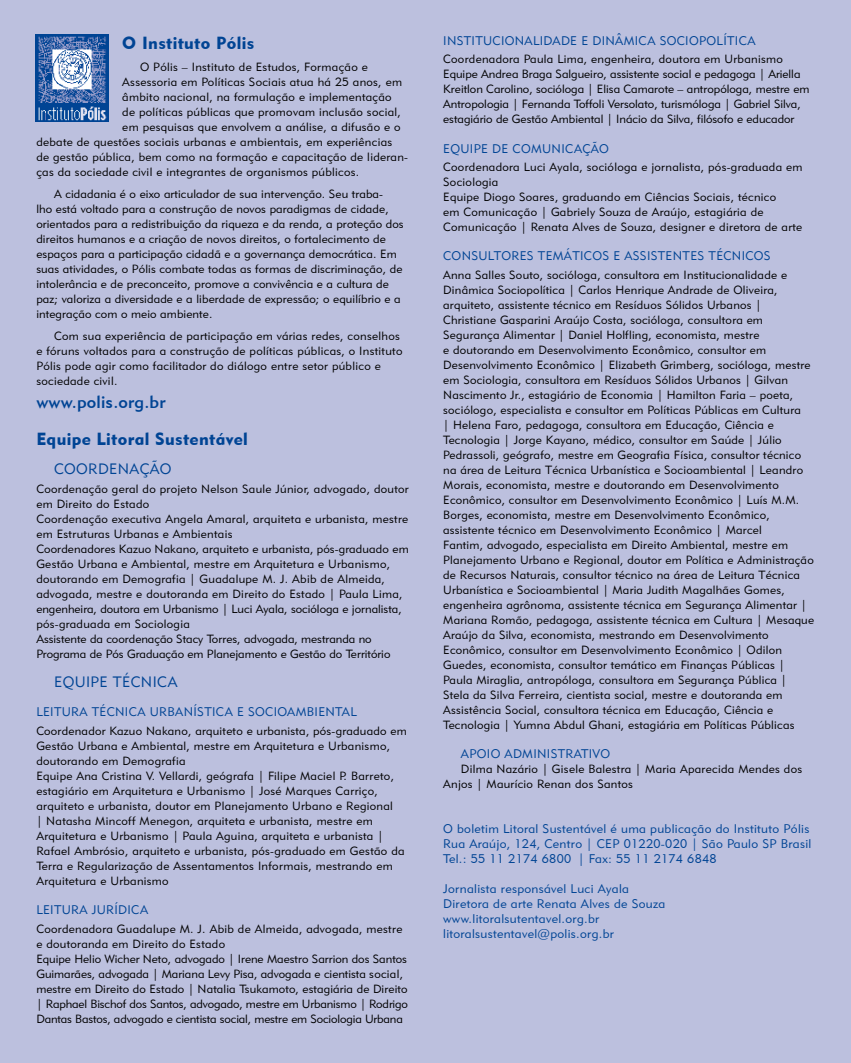
<style>
.page{position:relative;width:851px;height:1063px;background:#fff}
.page>*{position:absolute;margin:0;border:0;box-sizing:border-box;transform-origin:0 0}
.t1{font:17.5px "Geometric 415 BT Black A";letter-spacing:.02em;color:#004494}
.t2{font:17.5px "Geometric 415 BT Medium A";letter-spacing:.01em;color:#004494}
.t3{font:15px "Geometric 415 BT Lite A";letter-spacing:.025em;color:#004494}
.t4{font:12.5px/15px "Geometric 415 BT Lite A";letter-spacing:.025em;color:#004494}
.t5{font:11.88px/15px "Geometric 415 BT Lite A";letter-spacing:.02em;color:#000}
.t6{font:11.88px/15px "Geometric 415 BT Lite A";color:#000}
</style>
<div class="page">
<div style="left:0;top:0;width:850px;height:1063px;background:#bcc0de"></div>
<img style="left:35px;top:35px;width:73px;height:87px">
<h1 class="t1" style="left:122px;top:32px;width:133px">O I nstituto Pólis</h1>
<p class="t5" style="left:140px;top:59px;width:229px">O Pólis – Instituto de Estudos, Formação e</p>
<p class="t5" style="left:122px;top:74px;width:281px">Assessoria em Políticas Sociais atua há 25 anos, em</p>
<p class="t5" style="left:122px;top:89px;width:271px">âmbito nacional, na formulação e implementação</p>
<p class="t5" style="left:122px;top:104px;width:280px">de políticas públicas que promovam inclusão social,</p>
<p class="t5" style="left:122px;top:119px;width:280px">em pesquisas que envolvem a análise, a difusão e o</p>
<p class="t5" style="left:36px;top:134px;width:357px">debate de questões sociais urbanas e ambientais, em experiências</p>
<p class="t5" style="left:36px;top:149px;width:373px">de gestão pública, bem como na formação e capacitação de lideran-</p>
<p class="t5" style="left:36px;top:164px;width:324px">ças da sociedade civil e integrantes de organismos públicos.</p>
<p class="t5" style="left:36px;top:186px;width:369px;text-indent:18px">A cidadania é o eixo articulador de sua intervenção. Seu traba-<br>lho está voltado para a construção de novos paradigmas de cidade, orientados para a redistribuição da riqueza e da renda, a proteção dos direitos humanos e a criação de novos direitos, o fortalecimento de espaços para a participação cidadã e a governança democrática. Em suas atividades, o Pólis combate todas as formas de discriminação, de intolerância e de preconceito, promove a convivência e a cultura de paz; valoriza a diversidade e a liberdade de expressão; o equilíbrio e a integração com o meio ambiente.</p>
<p class="t5" style="left:36px;top:328px;width:367px;text-indent:18px">Com sua experiência de participação em várias redes, conselhos e fóruns voltados para a construção de políticas públicas, o Instituto Pólis pode agir como facilitador do diálogo entre setor público e sociedade civil.</p>
<h1 class="t2" style="left:36px;top:391px;width:131px">www.polis.org.br</h1>
<h1 class="t1" style="left:36px;top:428px;width:213px">Equipe Litoral Sustentável</h1>
<p class="t3" style="left:54px;top:460px;width:119px">COORDENAÇÃO</p>
<p class="t5" style="left:36px;top:481px;width:374px">Coordenação geral do projeto Nelson Saule Júnior, advogado, doutor em Direito do Estado<br>Coordenação executiva Angela Amaral, arquiteta e urbanista, mestre em Estruturas Urbanas e Ambientais<br>Coordenadores Kazuo Nakano, arquiteto e urbanista, pós-graduado em Gestão Urbana e Ambiental, mestre em Arquitetura e Urbanismo, doutorando em Demografia | Guadalupe M. J. Abib de Almeida, advogada, mestre e doutoranda em Direito do Estado | Paula Lima, engenheira, doutora em Urbanismo | Luci Ayala, socióloga e jornalista, pós-graduada em Sociologia<br>Assistente da coordenação Stacy Torres, advogada, mestranda no Programa de Pós Graduação em Planejamento e Gestão do Território</p>
<p class="t3" style="left:54px;top:673px;width:125px">EQUIPE TÉCNICA</p>
<p class="t4" style="left:36px;top:704px;width:322px">LEITURA TÉCNICA URBANÍSTICA E SOCIOAMBIENTAL</p>
<p class="t5" style="left:36px;top:723px;width:372px">Coordenador Kazuo Nakano, arquiteto e urbanista, pós-graduado em Gestão Urbana e Ambiental, mestre em Arquitetura e Urbanismo, doutorando em Demografia<br>Equipe Ana Cristina V. Vellardi, geógrafa | Filipe Maciel P. Barreto, estagiário em Arquitetura e Urbanismo | José Marques Carriço, arquiteto e urbanista, doutor em Planejamento Urbano e Regional<br>| Natasha Mincoff Menegon, arquiteta e urbanista, mestre em Arquitetura e Urbanismo | Paula Aguina, arquiteta e urbanista | Rafael Ambrósio, arquiteto e urbanista, pós-graduado em Gestão da Terra e Regularização de Assentamentos Informais, mestrando em Arquitetura e Urbanismo</p>
<p class="t4" style="left:36px;top:902px;width:113px">LEITURA JURÍDICA</p>
<p class="t6" style="left:36px;top:921px;width:373px">Coordenadora Guadalupe M. J. Abib de Almeida, advogada, mestre e doutoranda em Direito do Estado<br>Equipe Helio Wicher Neto, advogado | Irene Maestro Sarrion dos Santos Guimarães, advogada | Mariana Levy Pisa, advogada e cientista social, mestre em Direito do Estado | Natalia Tsukamoto, estagiária de Direito | Raphael Bischof dos Santos, advogado, mestre em Urbanismo | Rodrigo Dantas Bastos, advogado e cientista social, mestre em Sociologia Urbana</p>
<p class="t4" style="left:443px;top:33px;width:314px">INSTITUCIONALIDADE E DINÂMICA SOCIOPOLÍTICA</p>
<p class="t6" style="left:443px;top:52px;width:367px">Coordenadora Paula Lima, engenheira, doutora em Urbanismo Equipe Andrea Braga Salgueiro, assistente social e pedagoga | Ariella Kreitlon Carolino, socióloga | Elisa Camarote – antropóloga, mestre em Antropologia | Fernanda Toffoli Versolato, turismóloga | Gabriel Silva, estagiário de Gestão Ambiental | Inácio da Silva, filósofo e educador</p>
<p class="t4" style="left:443px;top:141px;width:167px">EQUIPE DE COMUNICAÇÃO</p>
<p class="t5" style="left:443px;top:159px;width:361px">Coordenadora Luci Ayala, socióloga e jornalista, pós-graduada em Sociologia<br>Equipe Diogo Soares, graduando em Ciências Sociais, técnico<br>em Comunicação | Gabriely Souza de Araújo, estagiária de Comunicação | Renata Alves de Souza, designer e diretora de arte</p>
<p class="t4" style="left:443px;top:248px;width:329px">CONSULTORES TEMÁTICOS E ASSISTENTES TÉCNICOS</p>
<p class="t5" style="left:443px;top:267px;width:372px">Anna Salles Souto, socióloga, consultora em Institucionalidade e Dinâmica Sociopolítica | Carlos Henrique Andrade de Oliveira, arquiteto, assistente técnico em Resíduos Sólidos Urbanos | Christiane Gasparini Araújo Costa, socióloga, consultora em Segurança Alimentar | Daniel Holfling, economista, mestre<br>e doutorando em Desenvolvimento Econômico, consultor em Desenvolvimento Econômico | Elizabeth Grimberg, socióloga, mestre em Sociologia, consultora em Resíduos Sólidos Urbanos | Gilvan Nascimento Jr., estagiário de Economia | Hamilton Faria – poeta, sociólogo, especialista e consultor em Políticas Públicas em Cultura<br>| Helena Faro, pedagoga, consultora em Educação, Ciência e Tecnologia | Jorge Kayano, médico, consultor em Saúde | Júlio Pedrassoli, geógrafo, mestre em Geografia Física, consultor técnico na área de Leitura Técnica Urbanística e Socioambiental | Leandro Morais, economista, mestre e doutorando em Desenvolvimento Econômico, consultor em Desenvolvimento Econômico | Luís M.M.<br>Borges, economista, mestre em Desenvolvimento Econômico, assistente técnico em Desenvolvimento Econômico | Marcel<br>Fantim, advogado, especialista em Direito Ambiental, mestre em Planejamento Urbano e Regional, doutor em Política e Administração de Recursos Naturais, consultor técnico na área de Leitura Técnica Urbanística e Socioambiental | Maria Judith Magalhães Gomes, engenheira agrônoma, assistente técnica em Segurança Alimentar | Mariana Romão, pedagoga, assistente técnica em Cultura | Mesaque Araújo da Silva, economista, mestrando em Desenvolvimento Econômico, consultor em Desenvolvimento Econômico | Odilon Guedes, economista, consultor temático em Finanças Públicas | Paula Miraglia, antropóloga, consultora em Segurança Pública | Stela da Silva Ferreira, cientista social, mestre e doutoranda em Assistência Social, consultora técnica em Educação, Ciência e Tecnologia | Yumna Abdul Ghani, estagiária em Políticas Públicas</p>
<p class="t4" style="left:461px;top:746px;width:151px">APOIO ADMINISTRATIVO</p>
<p class="t5" style="left:443px;top:761px;width:360px;text-indent:18px">Dilma Nazário | Gisele Balestra | Maria Aparecida Mendes dos<br>Anjos | Maurício Renan dos Santos</p>
<p class="t4" style="left:443px;top:821px;width:369px">O boletim Litoral Sustentável é uma publicação do Instituto Pólis<br>Rua Araújo, 124, Centro | CEP 01220-020 | São Paulo SP Brasil<br>Tel.: 55 11 2174 6800 | Fax: 55 11 2174 6848</p>
<p class="t4" style="left:443px;top:881px;width:223px">Jornalista responsável Luci Ayala Diretora de arte Renata Alves de Souza www.litoralsutentavel.org.br litoralsustentavel@polis.org.br</p>
</div>
